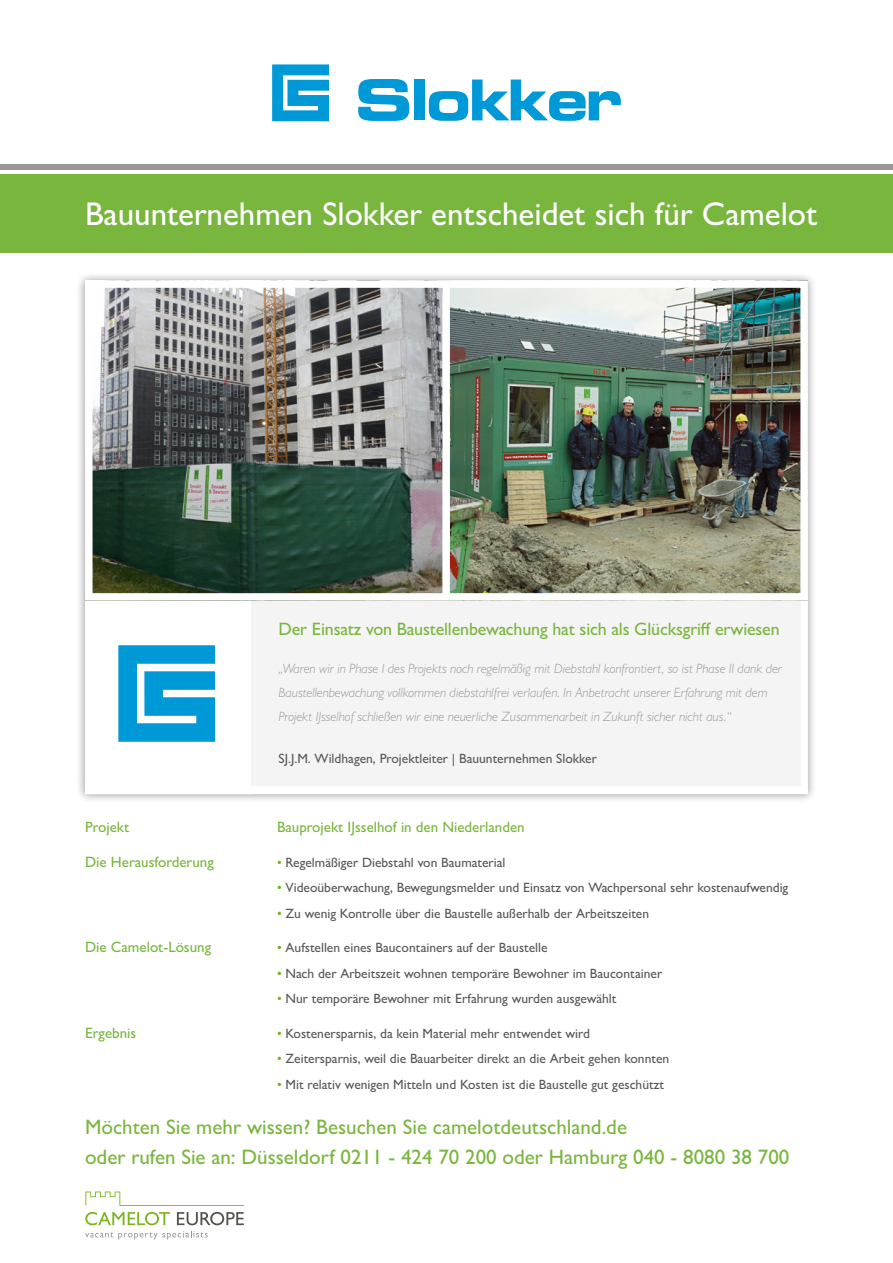
<style>
.page{position:relative;width:893px;height:1263px;background:#fff}
.page>*{position:absolute;margin:0;border:0;box-sizing:border-box;transform-origin:0 0}
.t1{font:500 33px "Gill Sans MT Std";color:#fff}
.t2{font:500 21px/30px "Gill Sans MT Std";color:#79b63e}
.t3{font:500 18px "Gill Sans MT Std";letter-spacing:-.01em;color:#79b63e}
.t4{font:500 15px "Gill Sans MT Std";color:#79b63e}
.t5{font:500 13.5px "Gill Sans MT Std";color:#58585a}
.t6{font:italic 300 13.5px/24px "Gill Sans MT Std";color:#9a989a}
.s1{color:#76ad1c}
</style>
<div class="page">
<div style="left:0;top:174px;width:893px;height:79px;background:#79b63e"></div>
<div style="left:0;top:164px;width:893px;height:6px;background:#9a989a"></div>
<div style="left:76px;top:271px;width:741px;height:532px;background:#1a171c;opacity:.45"></div>
<div style="left:251px;top:601px;width:549px;height:184px;background:#f5f4f4"></div>
<img style="left:450px;top:289px;width:349px;height:303px">
<div style="left:85px;top:280px;width:723px;height:321px;border:8px solid #fff"></div>
<div style="left:85px;top:593px;width:166px;height:201px;background:#fff"></div>
<img style="left:94px;top:289px;width:347px;height:303px">
<div style="left:85px;top:280px;width:365px;height:321px;border:8px solid #fff"></div>
<svg style="left:272px;top:64px;width:57px;height:57px;background:#32addf"></svg>
<svg style="left:358px;top:79px;width:51px;height:42px"></svg>
<div style="left:414px;top:80px;width:11px;height:40px;background:#0099d8"></div>
<svg style="left:429px;top:80px;width:192px;height:41px"></svg>
<svg style="left:118px;top:645px;width:97px;height:97px"></svg>
<svg style="left:85px;top:1231px;width:123px;height:8px"></svg>
<svg style="left:85px;top:1191px;width:159px;height:15px"></svg>
<svg style="left:85px;top:1212px;width:85px;height:13px"></svg>
<svg style="left:177px;top:1212px;width:67px;height:13px"></svg>
<h1 class="t1" style="left:85px;top:194px;width:734px">Bauunternehmen Slokker entscheidet sich für Camelot</h1>
<h3 class="t3" style="left:279px;top:619px;width:503px">Der Einsatz von Baustellenbewachung hat sich als Glücksgriff erwiesen</h3>
<p class="t6" style="left:279px;top:656px;width:505px">„Waren wir in Phase I des Projekts noch regelmäßig mit Diebstahl konfrontiert, so ist Phase II dank der<br>Baustellenbewachung vollkommen diebstahlfrei verlaufen. In Anbetracht unserer Erfahrung mit dem<br>Projekt IJsselhof schließen wir eine neuerliche Zusammenarbeit in Zukunft sicher nicht aus.“</p>
<p class="t5" style="left:279px;top:750px;width:320px">SJ.J.M. Wildhagen, Projektleiter | Bauunternehmen Slokker</p>
<p class="t4" style="left:85px;top:818px;width:46px">Projekt</p>
<p class="t4" style="left:277px;top:818px;width:249px">Bauprojekt IJsselhof in den Niederlanden</p>
<p class="t4" style="left:85px;top:852px;width:130px">Die Herausforderung</p>
<p class="t5" style="left:277px;top:854px;width:230px"><span class="s1">•</span> Regelmäßiger Diebstahl von Baumaterial</p>
<p class="t5" style="left:277px;top:879px;width:513px"><span class="s1">•</span> Videoüberwachung, Bewegungsmelder und Einsatz von Wachpersonal sehr kostenaufwendig</p>
<p class="t5" style="left:277px;top:905px;width:374px"><span class="s1">•</span> Zu wenig Kontrolle über die Baustelle außerhalb der Arbeitszeiten</p>
<p class="t4" style="left:85px;top:938px;width:128px">Die Camelot-Lösung</p>
<p class="t5" style="left:277px;top:939px;width:272px"><span class="s1">•</span> Aufstellen eines Baucontainers auf der Baustelle</p>
<p class="t5" style="left:277px;top:965px;width:387px"><span class="s1">•</span> Nach der Arbeitszeit wohnen temporäre Bewohner im Baucontainer</p>
<p class="t5" style="left:277px;top:990px;width:341px"><span class="s1">•</span> Nur temporäre Bewohner mit Erfahrung wurden ausgewählt</p>
<p class="t4" style="left:85px;top:1023px;width:53px">Ergebnis</p>
<p class="t5" style="left:277px;top:1025px;width:314px"><span class="s1">•</span> Kostenersparnis, da kein Material mehr entwendet wird</p>
<p class="t5" style="left:277px;top:1050px;width:394px"><span class="s1">•</span> Zeitersparnis, weil die Bauarbeiter direkt an die Arbeit gehen konnten</p>
<p class="t5" style="left:277px;top:1076px;width:389px"><span class="s1">•</span> Mit relativ wenigen Mitteln und Kosten ist die Baustelle gut geschützt</p>
<h2 class="t2" style="left:85px;top:1111px;width:706px">Möchten Sie mehr wissen? Besuchen Sie camelotdeutschland.de<br>oder rufen Sie an: Düsseldorf 0211 - 424 70 200 oder Hamburg 040 - 8080 38 700</h2>
</div>
